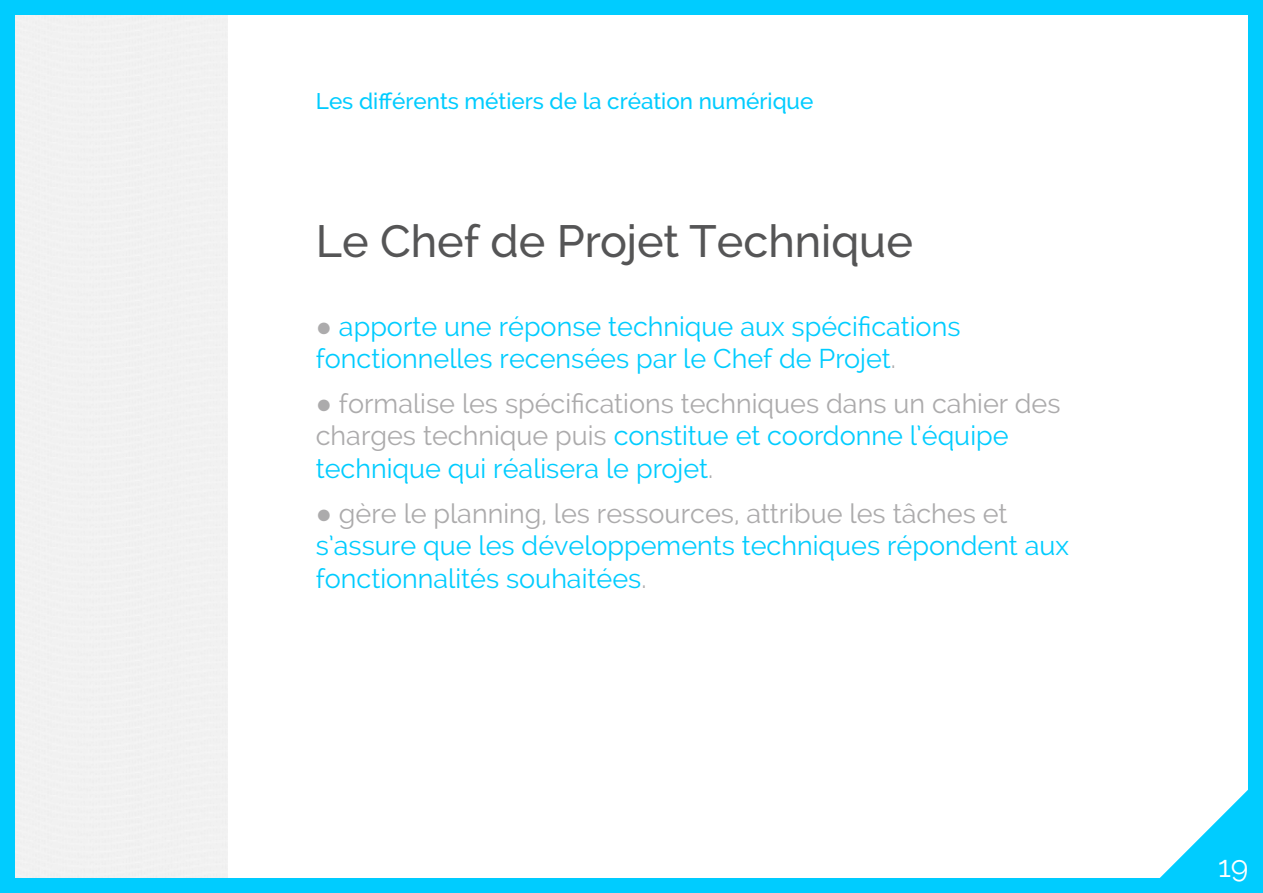
<style>
.page{position:relative;width:1263px;height:893px;background:#fff}
.page>*{position:absolute;margin:0;border:0;box-sizing:border-box;transform-origin:0 0}
.t1{font:500 45px "Raleway";color:#555556}
.t2{font:30px "Raleway";color:#fff}
.t3{font:27px/32.4px "Raleway";color:#0cf}
.t4{font:27px/32.4px "Raleway";color:#acabac}
.t5{font:500 22.5px "Raleway";color:#0cf}
.s1{font-family:"Arial";color:#acabac}
.s2{color:#acabac}
.s3{font-family:"Arial"}
.s4{color:#0cf}
</style>
<div class="page">
<div style="left:0;top:0;width:1263px;height:893px;border:15px solid #0cf"></div>
<svg style="left:1145px;top:775px;width:118px;height:118px"></svg>
<p class="t5" style="left:316px;top:88px;width:499px">Les différents métiers de la création numérique</p>
<h1 class="t1" style="left:316px;top:215px;width:599px">Le Chef de Projet Technique</h1>
<p class="t3" style="left:316px;top:310px;width:646px"><span class="s1">●</span> apporte une réponse technique aux spécifications fonctionnelles recensées par le Chef de Projet<span class="s2">.</span></p>
<p class="t4" style="left:316px;top:387px;width:746px"><span class="s3">●</span> formalise les spécifications techniques dans un cahier des charges technique puis <span class="s4">constitue et coordonne l’équipe technique qui réalisera le projet</span>.</p>
<p class="t3" style="left:316px;top:497px;width:755px"><span class="s1">●</span> <span class="s2">gère le planning, les ressources, attribue les tâches et </span>s’assure que les développements techniques répondent aux fonctionnalités souhaitées<span class="s2">.</span></p>
<p class="t2" style="left:1218px;top:849px;width:32px">19</p>
</div>
